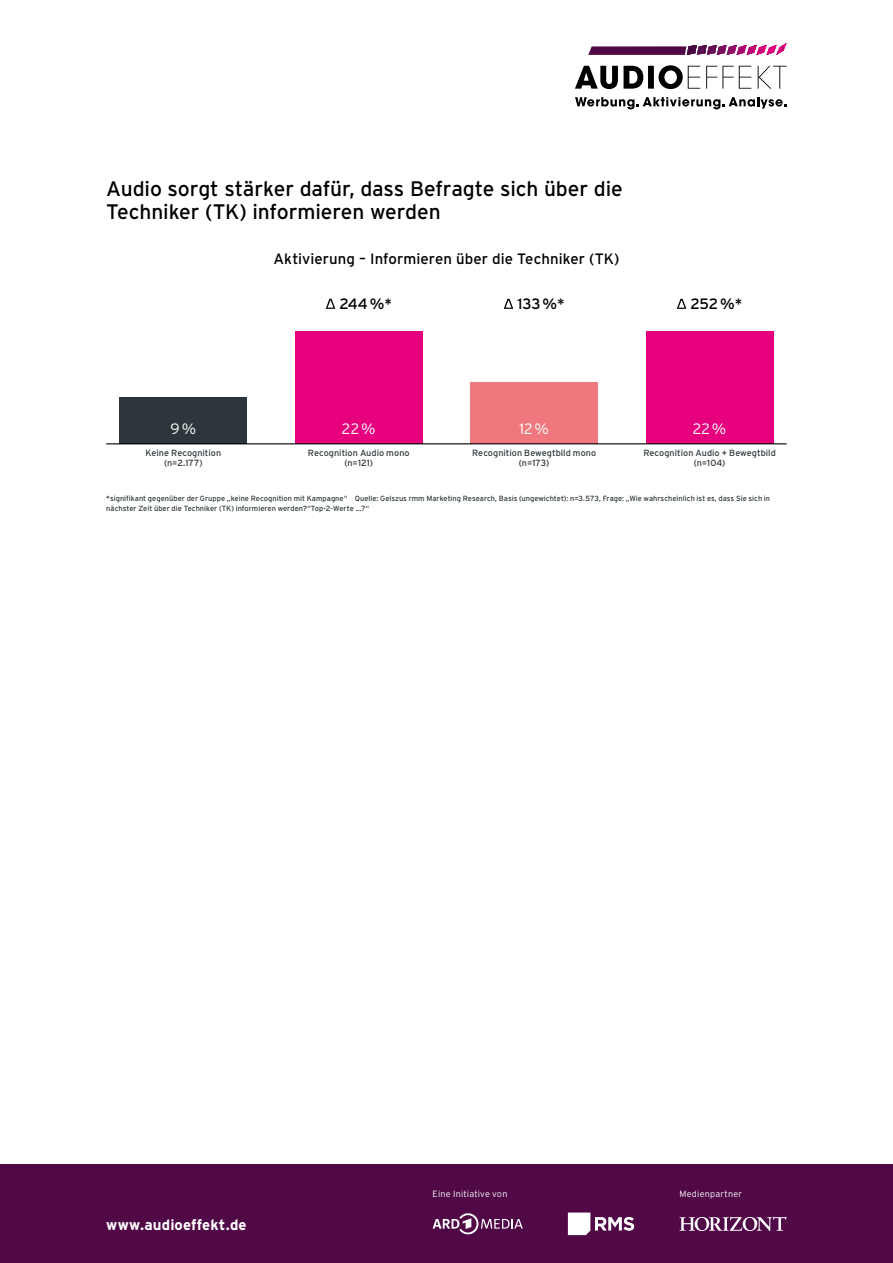
<style>
.page{position:relative;width:893px;height:1263px;background:#fff}
.page>*{position:absolute;margin:0;border:0;box-sizing:border-box;transform-origin:0 0}
.t1{font:21px/22.5px "Interstate";letter-spacing:-.005em;color:#000}
.t2{font:15px "Interstate";letter-spacing:.005em;color:#000}
.t3{font:700 15px "Interstate";letter-spacing:.01em;color:#fff}
.t4{font:300 15px "Interstate";color:#fff}
.t5{font:9px/10.5px "Interstate";letter-spacing:.005em;color:#2d373b;text-align:center}
.t6{font:300 9px "Interstate";letter-spacing:.025em;color:#fff}
.t7{font:7.5px/10.5px "Interstate";letter-spacing:.005em;color:#2d373b}
</style>
<div class="page">
<svg style="left:588px;top:43px;width:198px;height:12px"></svg>
<svg style="left:575px;top:65px;width:211px;height:24px"></svg>
<svg style="left:575px;top:97px;width:211px;height:12px"></svg>
<div style="left:0;top:1164px;width:893px;height:99px;background:#500847"></div>
<div style="left:120px;top:398px;width:127px;height:46px;background:#2d373b"></div>
<div style="left:295px;top:331px;width:128px;height:113px;background:#e6007d"></div>
<div style="left:470px;top:382px;width:128px;height:62px;background:#ef787e"></div>
<div style="left:646px;top:331px;width:127px;height:113px;background:#e6007d"></div>
<svg style="left:326px;top:299px;width:9px;height:10px"></svg>
<svg style="left:504px;top:299px;width:9px;height:10px"></svg>
<svg style="left:677px;top:299px;width:9px;height:10px"></svg>
<hr style="left:106px;top:443px;width:681px;height:1px;background:#000">
<svg style="left:679px;top:1216px;width:107px;height:15px"></svg>
<svg style="left:568px;top:1212px;width:66px;height:23px"></svg>
<svg style="left:433px;top:1213px;width:90px;height:21px"></svg>
<h1 class="t1" style="left:106px;top:178px;width:518px">Audio sorgt stärker dafür, dass Befragte sich über die<br>Techniker (TK) informieren werden</h1>
<h2 class="t2" style="left:274px;top:250px;width:347px">Aktivierung – Informieren über die Techniker (TK)</h2>
<h2 class="t2" style="left:339px;top:295px;width:54px">244%*</h2>
<h2 class="t2" style="left:517px;top:295px;width:49px">133%*</h2>
<h2 class="t2" style="left:690px;top:295px;width:53px">252%*</h2>
<h2 class="t4" style="left:171px;top:420px;width:27px">9%</h2>
<p class="t5" style="left:146px;top:447px;width:77px">Keine Recognition (n=2.177)</p>
<p class="t5" style="left:472px;top:447px;width:126px">Recognition Bewegtbild mono (n=173)</p>
<p class="t5" style="left:643px;top:447px;width:134px">Recognition Audio + Bewegtbild (n=104)</p>
<h2 class="t4" style="left:342px;top:420px;width:35px">22%</h2>
<h2 class="t4" style="left:519px;top:420px;width:31px">12%</h2>
<h2 class="t4" style="left:693px;top:420px;width:35px">22%</h2>
<p class="t5" style="left:308px;top:447px;width:103px">Recognition Audio mono (n=121)</p>
<p class="t7" style="left:106px;top:493px;width:665px">*signifikant gegenüber der Gruppe „keine Recognition mit Kampagne“ Quelle: Gelszus rmm Marketing Research, Basis (ungewichtet): n=3.573, Frage: „Wie wahrscheinlich ist es, dass Sie sich in nächster Zeit über die Techniker (TK) informieren werden?“Top-2-Werte …?“</p>
<h2 class="t3" style="left:106px;top:1216px;width:142px">www.audioeffekt.de</h2>
<p class="t6" style="left:433px;top:1189px;width:76px">Eine Initiative von</p>
<p class="t6" style="left:679px;top:1189px;width:64px">Medienpartner</p>
</div>
